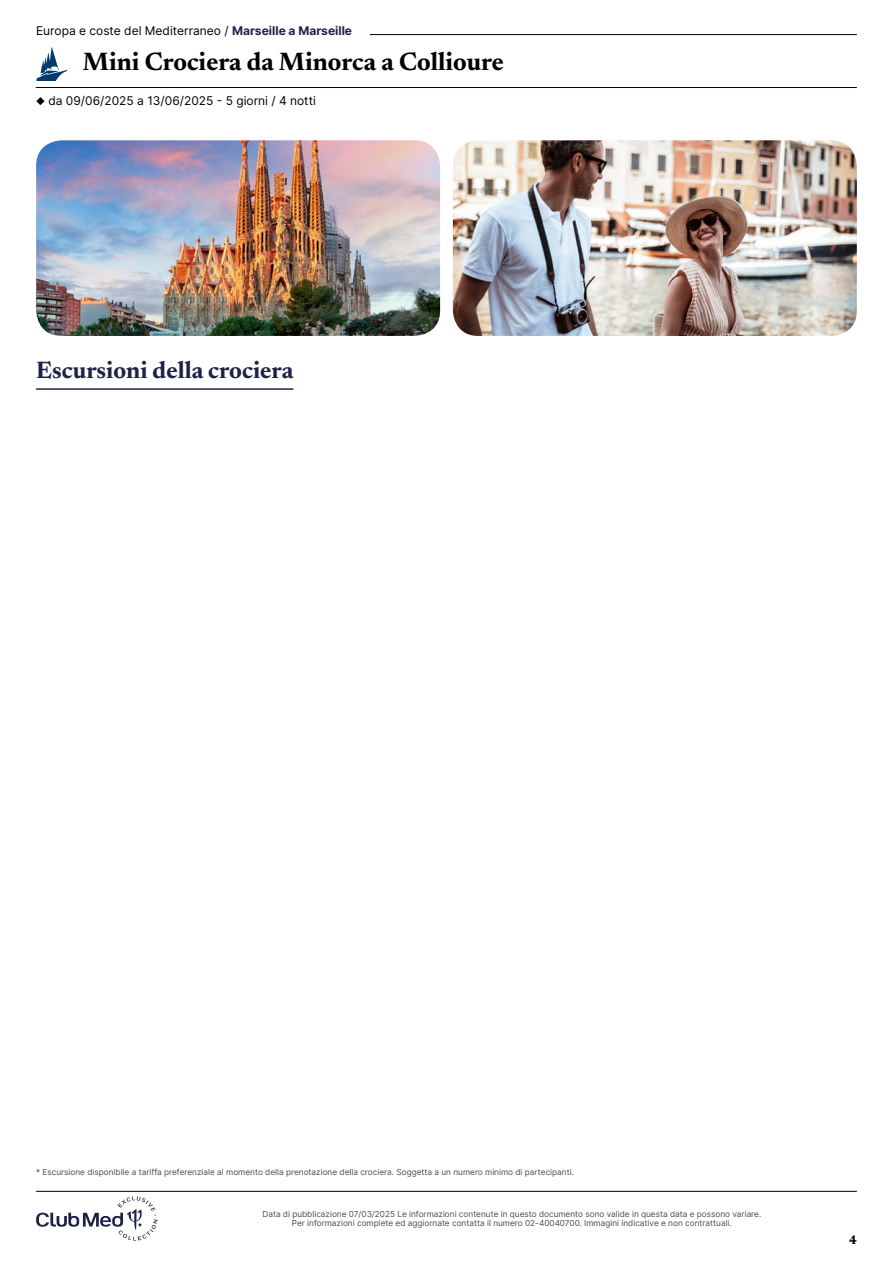
<style>
.page{position:relative;width:893px;height:1263px;background:#fff}
.page>*{position:absolute;margin:0;border:0;box-sizing:border-box;transform-origin:0 0}
.t1{font:700 25.5px "Newsreader 24 pt";color:#000}
.t2{font:700 24px "Newsreader 24 pt";color:#1e2346}
.t3{font:700 12.6px "Newsreader 24 pt";color:#000}
.t4{font:12px "Inter";color:#000}
.t5{font:8.25px/9px "Inter";color:#4d4d4d;text-align:center}
.s1{font-weight:700;color:#1e2346}
</style>
<div class="page">
<hr style="left:107px;top:34px;width:750px;height:1px;background:#000">
<hr style="left:36px;top:87px;width:821px;height:1px;background:#000">
<svg style="left:36px;top:47px;width:32px;height:34px"></svg>
<div style="left:36px;top:26px;width:333px;height:17px;background:#fff"></div>
<img style="left:36px;top:140px;width:404px;height:196px">
<img style="left:453px;top:140px;width:404px;height:196px">
<hr style="left:36px;top:388px;width:257px;height:2px;background:#1e2346">
<svg style="left:36px;top:1196px;width:122px;height:44px"></svg>
<hr style="left:36px;top:1191px;width:821px;height:1px;background:#000">
<h3 class="t4" style="left:36px;top:22px;width:317px">Europa e coste del Mediterraneo / <span class="s1">Marseille a Marseille</span></h3>
<h1 class="t1" style="left:83px;top:43px;width:423px">Mini Crociera da Minorca a Collioure</h1>
<h3 class="t4" style="left:36px;top:92px;width:281px">◆ da 09/06/2025 a 13/06/2025 - 5 giorni / 4 notti</h3>
<h2 class="t2" style="left:36px;top:353px;width:259px">Escursioni della crociera</h2>
<p class="t5" style="left:36px;top:1168px;width:539px">* Escursione disponibile a tariffa preferenziale al momento della prenotazione della crociera. Soggetta a un numero minimo di partecipanti.</p>
<p class="t5" style="left:262px;top:1209px;width:500px">Data di pubblicazione 07/03/2025 Le informazioni contenute in questo documento sono valide in questa data e possono variare.<br>Per informazioni complete ed aggiornate contatta il numero 02-40040700. Immagini indicative e non contrattuali.</p>
<h3 class="t3" style="left:849px;top:1230px;width:9px">4</h3>
</div>
